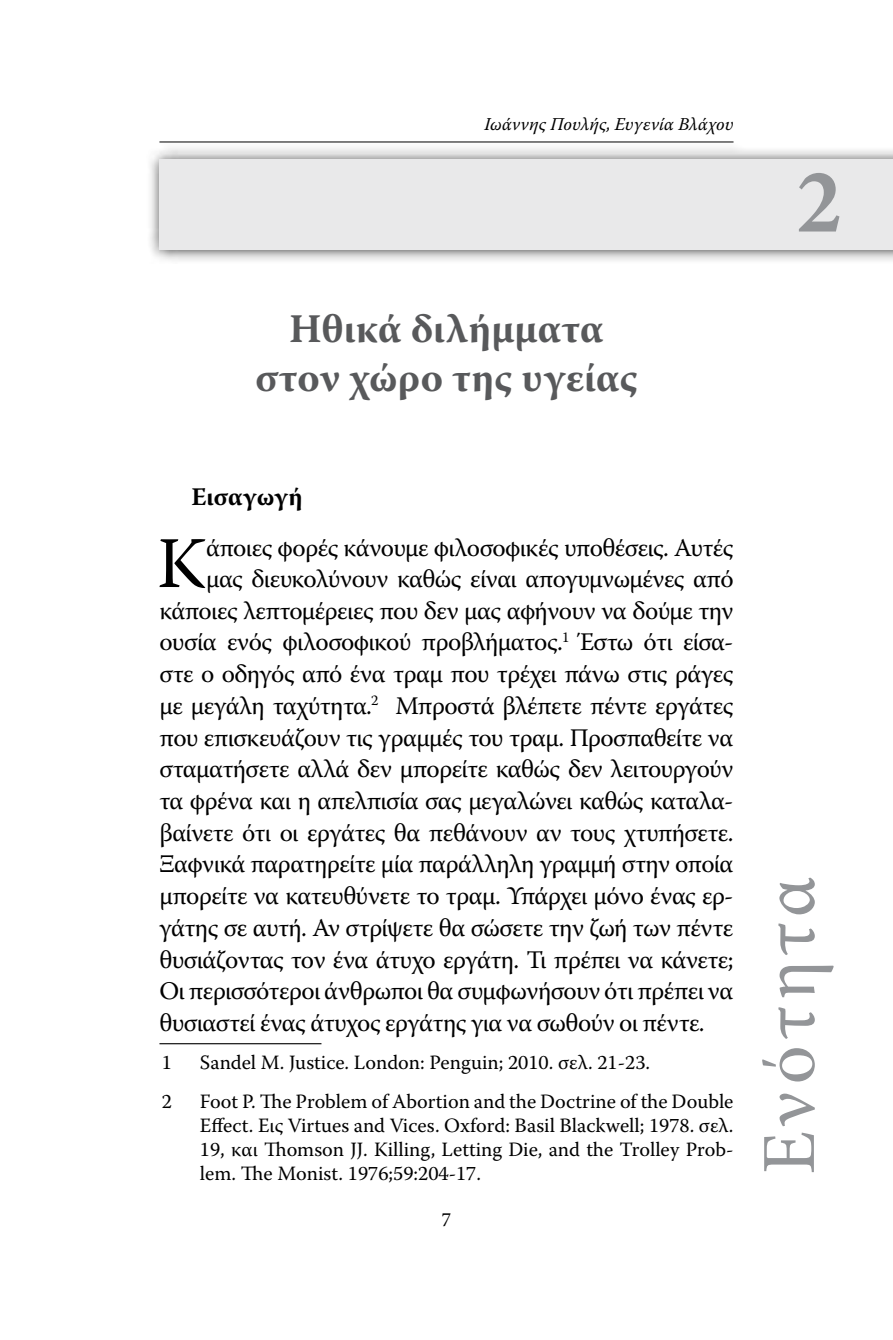
<style>
.page{position:relative;width:893px;height:1340px;background:#fff}
.page>*{position:absolute;margin:0;border:0;box-sizing:border-box;transform-origin:0 0}
.t1{font:700 92.25px "Minion Pro";color:#939598}
.t2{font:76.5px "Minion Pro";letter-spacing:.065em;color:#939598}
.t3{font:72.23px "Warnock Pro";color:#000}
.t4{font:700 40.5px/48.6px "Warnock Pro";color:#58595b;text-align:center}
.t5{font:25.2px "Warnock Pro";letter-spacing:-.03em;color:#000}
.t6{font:700 25.2px "Warnock Pro";letter-spacing:.01em;color:#000}
.t7{font:20.25px/24.3px "Warnock Pro";color:#000;text-align:justify}
.t8{font:20.25px "Minion Pro";color:#000}
.t9{font:italic 18px "Warnock Pro";color:#000}
</style>
<div class="page">
<hr style="left:159px;top:142px;width:574px;height:1px;background:#000">
<div style="left:146px;top:145px;width:747px;height:119px;background:#000;opacity:.75"></div>
<div style="left:159px;top:159px;width:734px;height:91px;background:#e9e9ea"></div>
<hr style="left:159px;top:1043px;width:162px;height:1px;background:#000">
<p class="t9" style="left:484px;top:113px;width:251px">Ιωάννης Πουλής, Ευγενία Βλάχου</p>
<h3 class="t4" style="left:255px;top:304px;width:384px">Ηθικά διλήμματα στον χώρο της υγείας</h3>
<h1 class="t1" style="left:796px;top:137px;width:48px">2</h1>
<p class="t6" style="left:191px;top:481px;width:113px">Εισαγωγή</p>
<h3 class="t3" style="left:157px;top:520px;width:50px">Κ</h3>
<p class="t5" style="left:206px;top:532px;width:529px">άποιες φορές κάνουμε φιλοσοφικές υποθέσεις. Αυτές</p>
<p class="t5" style="left:206px;top:563px;width:529px">μας διευκολύνουν καθώς είναι απογυμνωμένες από</p>
<p class="t5" style="left:159px;top:595px;width:576px">κάποιες λεπτομέρειες που δεν μας αφήνουν να δούμε την</p>
<p class="t5" style="left:159px;top:627px;width:576px">ουσία ενός φιλοσοφικού προβλήματος.<sup>1</sup> Έστω ότι είσα-</p>
<p class="t5" style="left:159px;top:658px;width:576px">στε ο οδηγός από ένα τραμ που τρέχει πάνω στις ράγες</p>
<p class="t5" style="left:159px;top:690px;width:576px">με μεγάλη ταχύτητα.<sup>2</sup> Μπροστά βλέπετε πέντε εργάτες</p>
<p class="t5" style="left:159px;top:722px;width:576px">που επισκευάζουν τις γραμμές του τραμ. Προσπαθείτε να</p>
<p class="t5" style="left:159px;top:753px;width:575px">σταματήσετε αλλά δεν μπορείτε καθώς δεν λειτουργούν</p>
<p class="t5" style="left:159px;top:785px;width:576px">τα φρένα και η απελπισία σας μεγαλώνει καθώς καταλα-</p>
<p class="t5" style="left:159px;top:817px;width:575px">βαίνετε ότι οι εργάτες θα πεθάνουν αν τους χτυπήσετε.</p>
<p class="t5" style="left:159px;top:849px;width:576px">Ξαφνικά παρατηρείτε μία παράλληλη γραμμή στην οποία</p>
<p class="t5" style="left:159px;top:880px;width:576px">μπορείτε να κατευθύνετε το τραμ. Υπάρχει μόνο ένας ερ-</p>
<p class="t5" style="left:159px;top:912px;width:575px">γάτης σε αυτή. Αν στρίψετε θα σώσετε την ζωή των πέντε</p>
<p class="t5" style="left:159px;top:944px;width:575px">θυσιάζοντας τον ένα άτυχο εργάτη. Τι πρέπει να κάνετε;</p>
<p class="t5" style="left:159px;top:975px;width:576px">Οι περισσότεροι άνθρωποι θα συμφωνήσουν ότι πρέπει να</p>
<p class="t5" style="left:159px;top:1007px;width:547px">θυσιαστεί ένας άτυχος εργάτης για να σωθούν οι πέντε.</p>
<p class="t7" style="left:162px;top:1050px;width:12px">1</p>
<p class="t7" style="left:200px;top:1050px;width:452px">Sandel M. Justice. London: Penguin; 2010. σελ. 21-23.</p>
<p class="t7" style="left:162px;top:1088px;width:12px">2</p>
<p class="t7" style="left:200px;top:1088px;width:535px">Foot P. The Problem of Abortion and the Doctrine of the Double Effect. Εις Virtues and Vices. Oxford: Basil Blackwell; 1978. σελ.<br>19, και Thomson JJ. Killing, Letting Die, and the Trolley Prob&shy;lem. The Monist. 1976;59:204-17.</p>
<p class="t8" style="left:442px;top:1205px;width:11px">7</p>
<h2 class="t2" style="left:738px;top:1174px;width:299px;rotate:-90deg">Ενότητα</h2>
</div>
